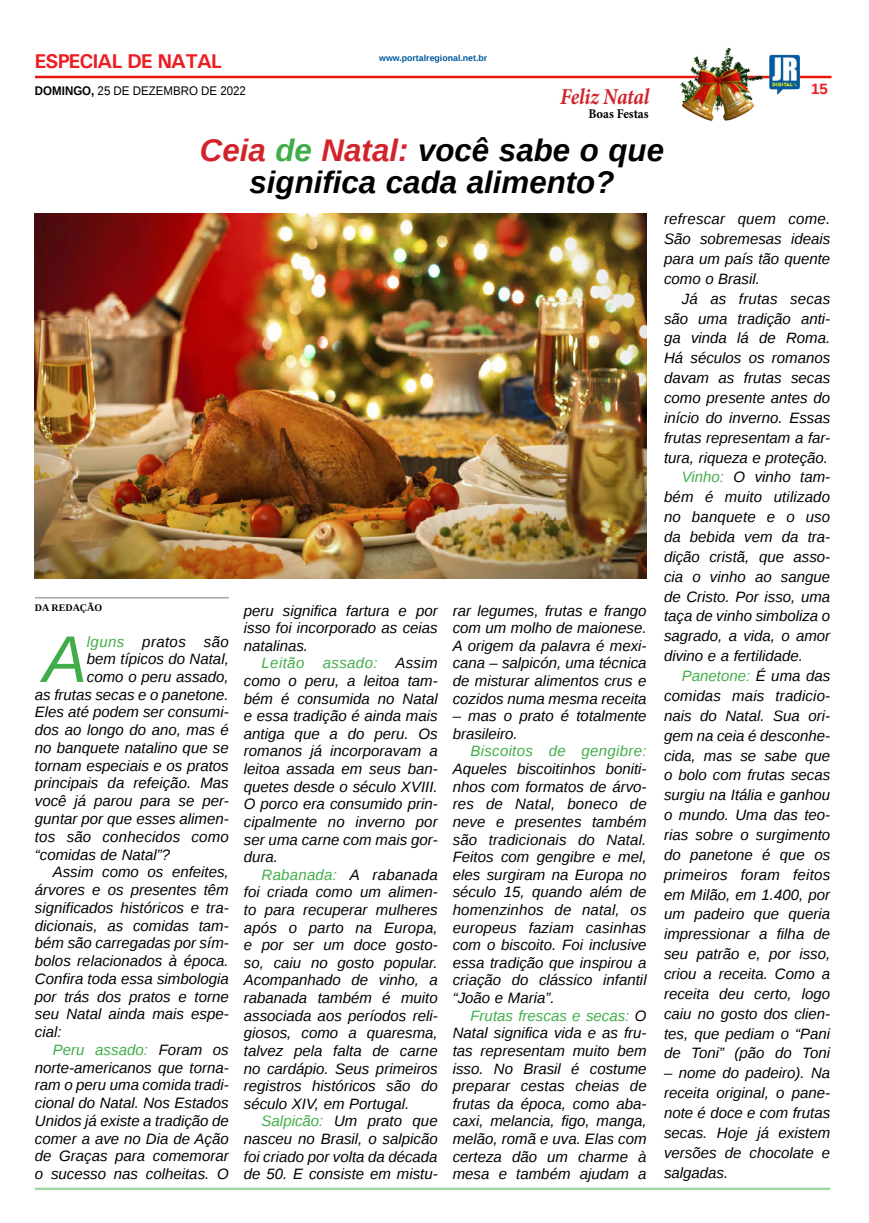
<style>
.page{position:relative;width:869px;height:1223px;background:#fff}
.page>*{position:absolute;margin:0;border:0;box-sizing:border-box;transform-origin:0 0}
.MATÉRIA{font:italic 65.88px "Liberation Sans";color:#41ad49}
.TÍTULO{font:italic 700 31.25px "Liberation Sans";color:#000}
.t1{font:italic 700 22.75px "Minion Pro";letter-spacing:-.01em;color:#d2232a;scale:.89 1}
.TITULO_PG{font:700 20px "Univers";letter-spacing:-.04em;color:#ed1d24}
.MATÉRIA-2{font:italic 15px/17.6px "Liberation Sans";color:#000;text-align:justify}
.MATÉRIA-3{font:italic 15px "Liberation Sans";letter-spacing:.025em;color:#000}
.TÍTULO-2{font:700 15px "Liberation Sans";color:#ed1d24}
.t2{font:700 13.38px "Minion Pro";color:#000;scale:.94 1}
.DATA_PG{font:12.5px "Liberation Sans";color:#000;scale:.92 1}
.CRÉDITO_NOME{font:700 10px "Liberation Serif";color:#000}
.DATA_PG-2{font:700 8.75px "Liberation Sans";color:#005a9e}
.s1{font-weight:700}
.s2{color:#d2232a}
.s3{color:#41ad49}
</style>
<div class="page">
<hr style="left:35px;top:76px;width:796px;height:2px;background:#e8150d">
<img style="left:768px;top:54px;width:31px;height:41px">
<img style="left:677px;top:47px;width:87px;height:74px">
<svg style="left:556px;top:75px;width:96px;height:4px"></svg>
<img style="left:35px;top:213px;width:611px;height:366px">
<hr style="left:35px;top:597px;width:194px;height:1px;background:#939598">
<hr style="left:35px;top:1187px;width:794px;height:3px;background:#41ad49">
<p class="TITULO_PG" style="left:35px;top:49px;width:188px">ESPECIAL DE NATAL</p>
<p class="DATA_PG" style="left:35px;top:83px;width:231px"><span class="s1">DOMINGO,</span> 25 DE DEZEMBRO DE 2022</p>
<p class="DATA_PG-2" style="left:379px;top:52px;width:110px">www.portalregional.net.br</p>
<p class="t1" style="left:560px;top:81px;width:101px">Feliz Natal</p>
<p class="t2" style="left:588px;top:104px;width:65px">Boas Festas</p>
<p class="TÍTULO" style="left:200px;top:129px;width:465px"><span class="s2">Ceia</span> <span class="s3">de</span> <span class="s2">Natal:</span> você sabe o que</p>
<p class="TÍTULO" style="left:249px;top:160px;width:366px">significa cada alimento?</p>
<p class="TÍTULO-2" style="left:810px;top:78px;width:18px">15</p>
<p class="CRÉDITO_NOME" style="left:35px;top:601px;width:69px">DA REDAÇÃO</p>
<p class="MATÉRIA" style="left:43px;top:615px;width:45px">A</p>
<p class="MATÉRIA-3" style="left:87px;top:631px;width:143px"><span class="s3">lguns</span> pratos são</p>
<p class="MATÉRIA-2" style="left:87px;top:650px;width:143px">bem típicos do Natal,</p>
<p class="MATÉRIA-2" style="left:87px;top:667px;width:143px">como o peru assado,</p>
<p class="MATÉRIA-2" style="left:35px;top:685px;width:195px">as frutas secas e o panetone.</p>
<p class="MATÉRIA-2" style="left:35px;top:703px;width:195px">Eles até podem ser consumi-</p>
<p class="MATÉRIA-2" style="left:35px;top:721px;width:195px">dos ao longo do ano, mas é</p>
<p class="MATÉRIA-2" style="left:35px;top:738px;width:195px">no banquete natalino que se</p>
<p class="MATÉRIA-2" style="left:35px;top:756px;width:195px">tornam especiais e os pratos</p>
<p class="MATÉRIA-2" style="left:35px;top:774px;width:195px">principais da refeição. Mas</p>
<p class="MATÉRIA-2" style="left:35px;top:792px;width:195px">você já parou para se per-</p>
<p class="MATÉRIA-2" style="left:35px;top:809px;width:195px">guntar por que esses alimen-</p>
<p class="MATÉRIA-2" style="left:35px;top:827px;width:195px">tos são conhecidos como</p>
<p class="MATÉRIA-2" style="left:35px;top:845px;width:137px">“comidas de Natal”?</p>
<p class="MATÉRIA-2" style="left:35px;top:863px;width:195px;text-indent:18px">Assim como os enfeites, árvores e os presentes têm significados históricos e tra&shy;dicionais, as comidas tam&shy;bém são carregadas por sím&shy;bolos relacionados à época.<br>Confira toda essa simbologia por trás dos pratos e torne seu Natal ainda mais espe&shy;cial:</p>
<p class="MATÉRIA-2" style="left:35px;top:1040px;width:195px;text-indent:18px"><span class="s3">Peru assado:</span> Foram os norte-americanos que torna&shy;ram o peru uma comida tradi&shy;cional do Natal. Nos Estados Unidos já existe a tradição de comer a ave no Dia de Ação de Graças para comemorar o sucesso nas colheitas. O</p>
<p class="MATÉRIA-2" style="left:244px;top:601px;width:195px">peru significa fartura e por isso foi incorporado as ceias natalinas.</p>
<p class="MATÉRIA-2" style="left:244px;top:654px;width:195px;text-indent:18px"><span class="s3">Leitão assado:</span> Assim como o peru, a leitoa tam&shy;bém é consumida no Natal e essa tradição é ainda mais antiga que a do peru. Os romanos já incorporavam a leitoa assada em seus ban&shy;quetes desde o século XVIII.<br>O porco era consumido prin&shy;cipalmente no inverno por ser uma carne com mais gor&shy;dura.</p>
<p class="MATÉRIA-2" style="left:244px;top:865px;width:195px;text-indent:18px"><span class="s3">Rabanada:</span> A rabanada foi criada como um alimen&shy;to para recuperar mulheres após o parto na Europa, e por ser um doce gosto&shy;so, caiu no gosto popular.<br>Acompanhado de vinho, a rabanada também é muito associada aos períodos reli&shy;giosos, como a quaresma, talvez pela falta de carne no cardápio. Seus primeiros registros históricos são do século XIV, em Portugal.</p>
<p class="MATÉRIA-2" style="left:244px;top:1112px;width:195px;text-indent:18px"><span class="s3">Salpicão:</span> Um prato que nasceu no Brasil, o salpicão foi criado por volta da década de 50. E consiste em mistu-</p>
<p class="MATÉRIA-2" style="left:452px;top:601px;width:195px">rar legumes, frutas e frango com um molho de maionese.<br>A origem da palavra é mexi&shy;cana – salpicón, uma técnica de misturar alimentos crus e cozidos numa mesma receita</p>
<p class="MATÉRIA-2" style="left:452px;top:707px;width:195px">– mas o prato é totalmente brasileiro.</p>
<p class="MATÉRIA-2" style="left:452px;top:742px;width:195px;text-indent:18px"><span class="s3">Biscoitos de gengibre:<br></span>Aqueles biscoitinhos boniti&shy;nhos com formatos de árvo&shy;res de Natal, boneco de neve e presentes também são tradicionais do Natal.<br>Feitos com gengibre e mel, eles surgiram na Europa no século 15, quando além de homenzinhos de natal, os europeus faziam casinhas com o biscoito. Foi inclusive essa tradição que inspirou a criação do clássico infantil “João e Maria”.</p>
<p class="MATÉRIA-2" style="left:452px;top:1006px;width:195px;text-indent:18px"><span class="s3">Frutas frescas e secas:</span> O Natal significa vida e as fru&shy;tas representam muito bem isso. No Brasil é costume preparar cestas cheias de frutas da época, como aba&shy;caxi, melancia, figo, manga, melão, romã e uva. Elas com certeza dão um charme à mesa e também ajudam a</p>
<p class="MATÉRIA-2" style="left:663px;top:209px;width:168px;line-height:19.9px">refrescar quem come.<br>São sobremesas ideais para um país tão quente como o Brasil.</p>
<p class="MATÉRIA-2" style="left:663px;top:288px;width:168px;line-height:19.9px;text-indent:18px">Já as frutas secas são uma tradição anti&shy;ga vinda lá de Roma.<br>Há séculos os romanos davam as frutas secas como presente antes do início do inverno. Essas frutas representam a far&shy;tura, riqueza e proteção.</p>
<p class="MATÉRIA-2" style="left:663px;top:467px;width:168px;line-height:19.9px;text-indent:18px"><span class="s3">Vinho:</span> O vinho tam&shy;bém é muito utilizado no banquete e o uso da bebida vem da tra&shy;dição cristã, que asso&shy;cia o vinho ao sangue de Cristo. Por isso, uma taça de vinho simboliza o sagrado, a vida, o amor divino e a fertilidade.</p>
<p class="MATÉRIA-2" style="left:663px;top:665px;width:168px;line-height:19.9px;text-indent:18px"><span class="s3">Panetone:</span> É uma das comidas mais tradicio&shy;nais do Natal. Sua ori&shy;gem na ceia é desconhe&shy;cida, mas se sabe que o bolo com frutas secas surgiu na Itália e ganhou o mundo. Uma das teo&shy;rias sobre o surgimento do panetone é que os primeiros foram feitos em Milão, em 1.400, por um padeiro que queria impressionar a filha de seu patrão e, por isso, criou a receita. Como a receita deu certo, logo caiu no gosto dos clien&shy;tes, que pediam o “Pani de Toni” (pão do Toni</p>
<p class="MATÉRIA-2" style="left:663px;top:1063px;width:168px;line-height:19.9px">– nome do padeiro). Na receita original, o pane&shy;note é doce e com frutas secas. Hoje já existem versões de chocolate e salgadas.</p>
</div>
